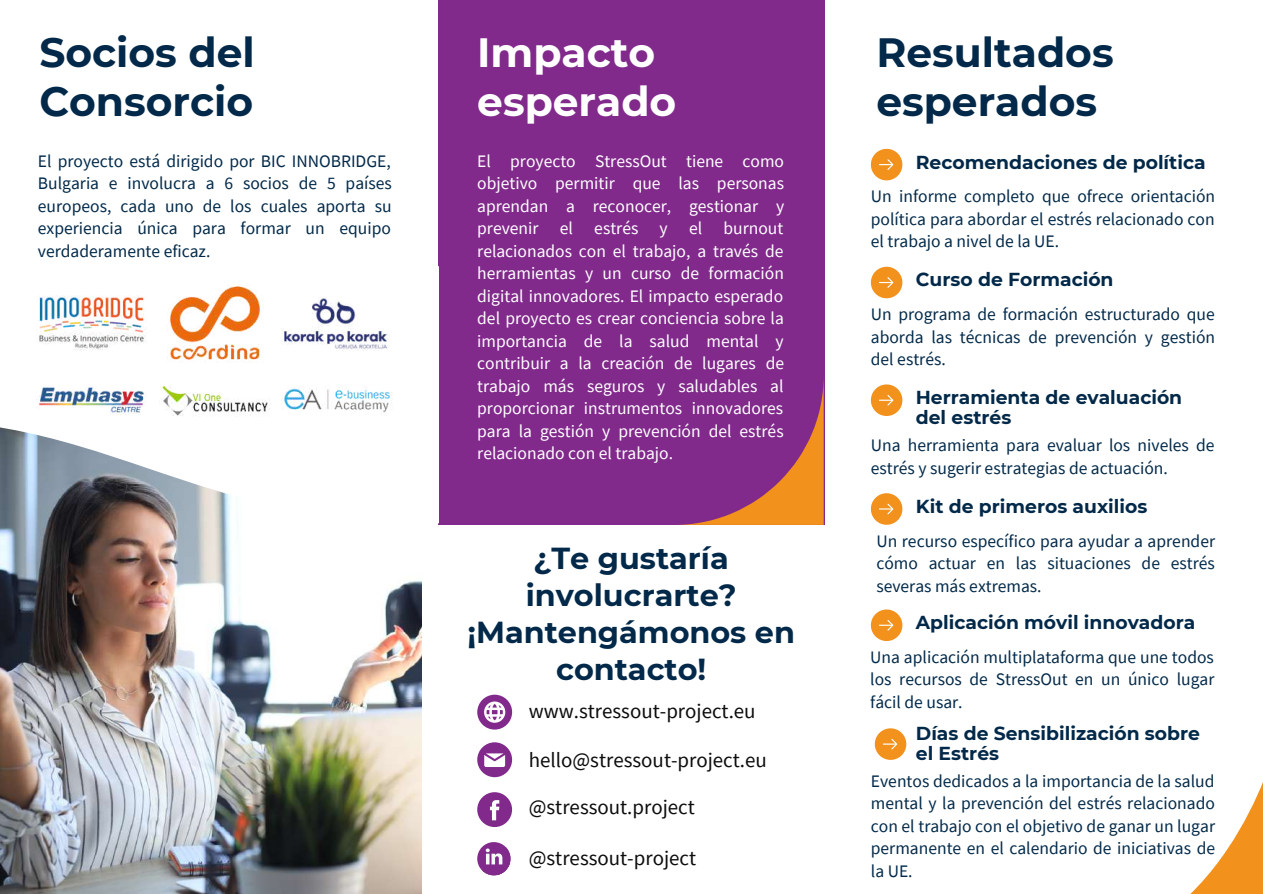
<style>
.page{position:relative;width:1263px;height:894px;background:#fff}
.page>*{position:absolute;margin:0;border:0;box-sizing:border-box;transform-origin:0 0}
.t1{font:700 40.8px/49.5px "Montserrat";color:#022949}
.t2{font:700 40.8px/49.5px "Montserrat";color:#fff}
.t3{font:700 30.3px/37px "Montserrat";color:#022949;text-align:center}
.t4{font:20.85px "Source Sans Pro";color:#0d0d0d}
.t5{font:700 18.75px/20.2px "Montserrat";color:#022949}
.t6{font:17.55px/22.5px "Source Sans Pro";color:#022949;text-align:justify}
.t7{font:17.55px/22.5px "Source Sans Pro";color:#fff;text-align:justify}
</style>
<div class="page">
<img style="left:0;top:529px;width:422px;height:364px">
<div style="left:439px;top:0;width:386px;height:524px;background:#812a8c"></div>
<svg style="left:0;top:266px;width:439px;height:263px"></svg>
<svg style="left:1191px;top:782px;width:72px;height:111px"></svg>
<img style="left:31px;top:278px;width:121px;height:76px">
<img style="left:154px;top:278px;width:242px;height:76px">
<img style="left:31px;top:354px;width:121px;height:91px">
<img style="left:154px;top:354px;width:244px;height:93px">
<svg style="left:477px;top:742px;width:35px;height:35px"></svg>
<svg style="left:477px;top:841px;width:33px;height:34px"></svg>
<svg style="left:482px;top:846px;width:29px;height:30px"></svg>
<svg style="left:477px;top:694px;width:35px;height:35px"></svg>
<svg style="left:477px;top:792px;width:35px;height:34px"></svg>
<svg style="left:871px;top:149px;width:31px;height:31px"></svg>
<svg style="left:871px;top:267px;width:31px;height:31px"></svg>
<svg style="left:871px;top:384px;width:31px;height:32px"></svg>
<svg style="left:871px;top:493px;width:31px;height:31px"></svg>
<svg style="left:871px;top:609px;width:31px;height:31px"></svg>
<svg style="left:875px;top:728px;width:31px;height:31px"></svg>
<svg style="left:692px;top:380px;width:132px;height:144px"></svg>
<h1 class="t1" style="left:39px;top:27px;width:217px">Socios del<br>Consorcio</h1>
<p class="t6" style="left:38px;top:149px;width:355px">El proyecto está dirigido por BIC INNOBRIDGE, Bulgaria e involucra a 6 socios de 5 países europeos, cada uno de los cuales aporta su experiencia única para formar un equipo verdaderamente eficaz.</p>
<h1 class="t2" style="left:477px;top:27px;width:201px">Impacto esperado</h1>
<p class="t7" style="left:477px;top:149px;width:308px">El proyecto StressOut tiene como objetivo permitir que las personas aprendan a reconocer, gestionar y prevenir el estrés y el burnout relacionados con el trabajo, a través de herramientas y un curso de formación digital innovadores. El impacto esperado del proyecto es crear conciencia sobre la importancia de la salud mental y contribuir a la creación de lugares de trabajo más seguros y saludables al proporcionar instrumentos innovadores para la gestión y prevención del estrés relacionado con el trabajo.</p>
<h2 class="t3" style="left:467px;top:539px;width:329px">¿Te gustaría involucrarte? ¡Mantengámonos en contacto!</h2>
<p class="t4" style="left:529px;top:697px;width:228px">www.stressout-project.eu</p>
<p class="t4" style="left:529px;top:746px;width:240px">hello@stressout-project.eu</p>
<p class="t4" style="left:529px;top:793px;width:168px">@stressout.project</p>
<p class="t4" style="left:529px;top:844px;width:169px">@stressout-project</p>
<h1 class="t1" style="left:876px;top:27px;width:239px">Resultados esperados</h1>
<p class="t5" style="left:916px;top:152px;width:291px">Recomendaciones de política</p>
<p class="t6" style="left:871px;top:185px;width:346px">Un informe completo que ofrece orientación política para abordar el estrés relacionado con el trabajo a nivel de la UE.</p>
<p class="t5" style="left:916px;top:269px;width:199px">Curso de Formación</p>
<p class="t6" style="left:871px;top:302px;width:346px">Un programa de formación estructurado que aborda las técnicas de prevención y gestión del estrés.</p>
<p class="t5" style="left:916px;top:387px;width:268px">Herramienta de evaluación del estrés</p>
<p class="t6" style="left:871px;top:433px;width:345px">Una herramienta para evaluar los niveles de estrés y sugerir estrategias de actuación.</p>
<p class="t5" style="left:916px;top:496px;width:233px">Kit de primeros auxilios</p>
<p class="t6" style="left:876px;top:529px;width:340px">Un recurso específico para ayudar a aprender cómo actuar en las situaciones de estrés severas más extremas.</p>
<p class="t5" style="left:916px;top:612px;width:281px">Aplicación móvil innovadora</p>
<p class="t6" style="left:870px;top:645px;width:346px">Una aplicación multiplataforma que une todos los recursos de StressOut en un único lugar fácil de usar.</p>
<p class="t5" style="left:916px;top:722px;width:286px">Días de Sensibilización sobre el Estrés</p>
<p class="t6" style="left:871px;top:769px;width:346px">Eventos dedicados a la importancia de la salud mental y la prevención del estrés relacionado con el trabajo con el objetivo de ganar un lugar permanente en el calendario de iniciativas de la UE.</p>
</div>
